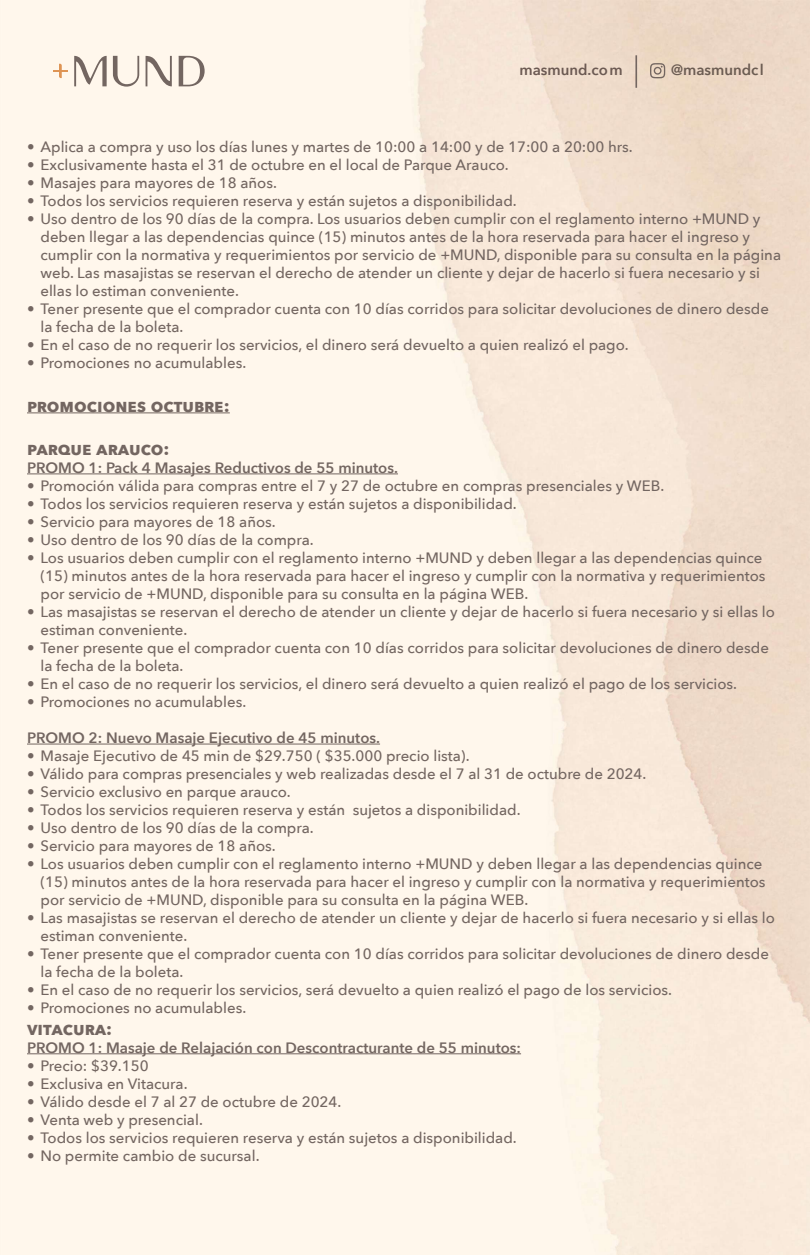
<style>
.page{position:relative;width:810px;height:1255px;background:#fff}
.page>*{position:absolute;margin:0;border:0;box-sizing:border-box;transform-origin:0 0}
.t1{font:700 18px "Avenir Next";letter-spacing:.03em;color:#736661}
.t2{font:700 18px "Avenir Next";color:#736661}
.t3{font:500 15px/18px "Avenir Next";color:#736661}
.t4{font:600 15px "Avenir Next";color:#736661}
.t5{font:600 14.92px "Avenir Next";color:#6b5952}
.t6{font:600 14.92px "Avenir Next";color:#6b5c52}
</style>
<div class="page">
<img style="left:0;top:0;width:810px;height:1254px">
<svg style="left:113px;top:56px;width:26px;height:31px"></svg>
<svg style="left:179px;top:56px;width:26px;height:30px"></svg>
<svg style="left:74px;top:56px;width:33px;height:30px"></svg>
<svg style="left:146px;top:56px;width:26px;height:30px"></svg>
<svg style="left:53px;top:64px;width:14px;height:14px"></svg>
<hr style="left:635px;top:55px;width:2px;height:33px;background:#736661">
<svg style="left:650px;top:63px;width:15px;height:15px"></svg>
<hr style="left:27px;top:412px;width:203px;height:1px;background:#736661">
<hr style="left:27px;top:473px;width:371px;height:1px;background:#736661">
<hr style="left:27px;top:743px;width:353px;height:1px;background:#736661">
<hr style="left:27px;top:1053px;width:494px;height:1px;background:#736661">
<p class="t5" style="left:519px;top:57px;width:105px">masmund.com</p>
<p class="t6" style="left:671px;top:57px;width:94px">@masmundcl</p>
<p class="t3" style="left:27px;top:137px;width:607px">• Aplica a compra y uso los días lunes y martes de 10:00 a 14:00 y de 17:00 a 20:00 hrs.</p>
<p class="t3" style="left:27px;top:155px;width:483px">• Exclusivamente hasta el 31 de octubre en el local de Parque Arauco.</p>
<p class="t3" style="left:27px;top:173px;width:251px">• Masajes para mayores de 18 años.</p>
<p class="t3" style="left:27px;top:191px;width:491px">• Todos los servicios requieren reserva y están sujetos a disponibilidad.</p>
<p class="t3" style="left:40px;top:209px;width:742px;text-indent:-14px">• Uso dentro de los 90 días de la compra. Los usuarios deben cumplir con el reglamento interno +MUND y deben llegar a las dependencias quince (15) minutos antes de la hora reservada para hacer el ingreso y cumplir con la normativa y requerimientos por servicio de +MUND, disponible para su consulta en la página web. Las masajistas se reservan el derecho de atender un cliente y dejar de hacerlo si fuera necesario y si ellas lo estiman conveniente.</p>
<p class="t3" style="left:40px;top:299px;width:730px;text-indent:-14px">• Tener presente que el comprador cuenta con 10 días corridos para solicitar devoluciones de dinero desde la fecha de la boleta.</p>
<p class="t3" style="left:27px;top:335px;width:603px">• En el caso de no requerir los servicios, el dinero será devuelto a quien realizó el pago.</p>
<p class="t3" style="left:27px;top:353px;width:221px">• Promociones no acumulables.</p>
<p class="t2" style="left:27px;top:389px;width:204px">PROMOCIONES OCTU BRE:</p>
<p class="t1" style="left:27px;top:433px;width:144px">Parque Arauco :</p>
<p class="t4" style="left:27px;top:454px;width:373px">PROMO 1: Pack 4 Masajes Reductivos de 55 minutos.</p>
<p class="t3" style="left:27px;top:476px;width:639px">• Promoción válida para compras entre el 7 y 27 de octubre en compras presenciales y WEB.</p>
<p class="t3" style="left:27px;top:494px;width:491px">• Todos los servicios requieren reserva y están sujetos a disponibilidad.</p>
<p class="t3" style="left:27px;top:512px;width:250px">• Servicio para mayores de 18 años.</p>
<p class="t3" style="left:27px;top:530px;width:288px">• Uso dentro de los 90 días de la compra.</p>
<p class="t3" style="left:40px;top:548px;width:727px;text-indent:-14px">• Los usuarios deben cumplir con el reglamento interno +MUND y deben llegar a las dependencias quince (15) minutos antes de la hora reservada para hacer el ingreso y cumplir con la normativa y requerimientos por servicio de +MUND, disponible para su consulta en la página WEB.</p>
<p class="t3" style="left:40px;top:602px;width:736px;text-indent:-14px">• Las masajistas se reservan el derecho de atender un cliente y dejar de hacerlo si fuera necesario y si ellas lo estiman conveniente.</p>
<p class="t3" style="left:40px;top:638px;width:730px;text-indent:-14px">• Tener presente que el comprador cuenta con 10 días corridos para solicitar devoluciones de dinero desde la fecha de la boleta.</p>
<p class="t3" style="left:27px;top:674px;width:712px">• En el caso de no requerir los servicios, el dinero será devuelto a quien realizó el pago de los servicios.</p>
<p class="t3" style="left:27px;top:692px;width:221px">• Promociones no acumulables.</p>
<p class="t4" style="left:27px;top:724px;width:355px">PROMO 2: Nuevo Masaje Ejecutivo de 45 minutos.</p>
<p class="t3" style="left:27px;top:746px;width:444px">• Masaje Ejecutivo de 45 min de $29.750 ( $35.000 precio lista).</p>
<p class="t3" style="left:27px;top:764px;width:621px">• Válido para compras presenciales y web realizadas desde el 7 al 31 de octubre de 2024.</p>
<p class="t3" style="left:27px;top:782px;width:265px">• Servicio exclusivo en parque arauco.</p>
<p class="t3" style="left:27px;top:800px;width:495px">• Todos los servicios requieren reserva y están sujetos a disponibilidad.</p>
<p class="t3" style="left:27px;top:818px;width:288px">• Uso dentro de los 90 días de la compra.</p>
<p class="t3" style="left:27px;top:836px;width:250px">• Servicio para mayores de 18 años.</p>
<p class="t3" style="left:40px;top:854px;width:727px;text-indent:-14px">• Los usuarios deben cumplir con el reglamento interno +MUND y deben llegar a las dependencias quince (15) minutos antes de la hora reservada para hacer el ingreso y cumplir con la normativa y requerimientos por servicio de +MUND, disponible para su consulta en la página WEB.</p>
<p class="t3" style="left:40px;top:908px;width:736px;text-indent:-14px">• Las masajistas se reservan el derecho de atender un cliente y dejar de hacerlo si fuera necesario y si ellas lo estiman conveniente.</p>
<p class="t3" style="left:40px;top:944px;width:730px;text-indent:-14px">• Tener presente que el comprador cuenta con 10 días corridos para solicitar devoluciones de dinero desde la fecha de la boleta.</p>
<p class="t3" style="left:27px;top:980px;width:647px">• En el caso de no requerir los servicios, será devuelto a quien realizó el pago de los servicios.</p>
<p class="t3" style="left:27px;top:998px;width:221px">• Promociones no acumulables.</p>
<p class="t1" style="left:27px;top:1012px;width:87px">Vitacura:</p>
<p class="t4" style="left:27px;top:1034px;width:496px">PROMO 1: Masaje de Relajación con Descontracturante de 55 minutos:</p>
<p class="t3" style="left:27px;top:1055px;width:123px">• Precio: $39.150</p>
<p class="t3" style="left:27px;top:1073px;width:162px">• Exclusiva en Vitacura.</p>
<p class="t3" style="left:27px;top:1091px;width:316px">• Válido desde el 7 al 27 de octubre de 2024.</p>
<p class="t3" style="left:27px;top:1109px;width:177px">• Venta web y presencial.</p>
<p class="t3" style="left:27px;top:1127px;width:491px">• Todos los servicios requieren reserva y están sujetos a disponibilidad.</p>
<p class="t3" style="left:27px;top:1145px;width:234px">• No permite cambio de sucursal.</p>
</div>
